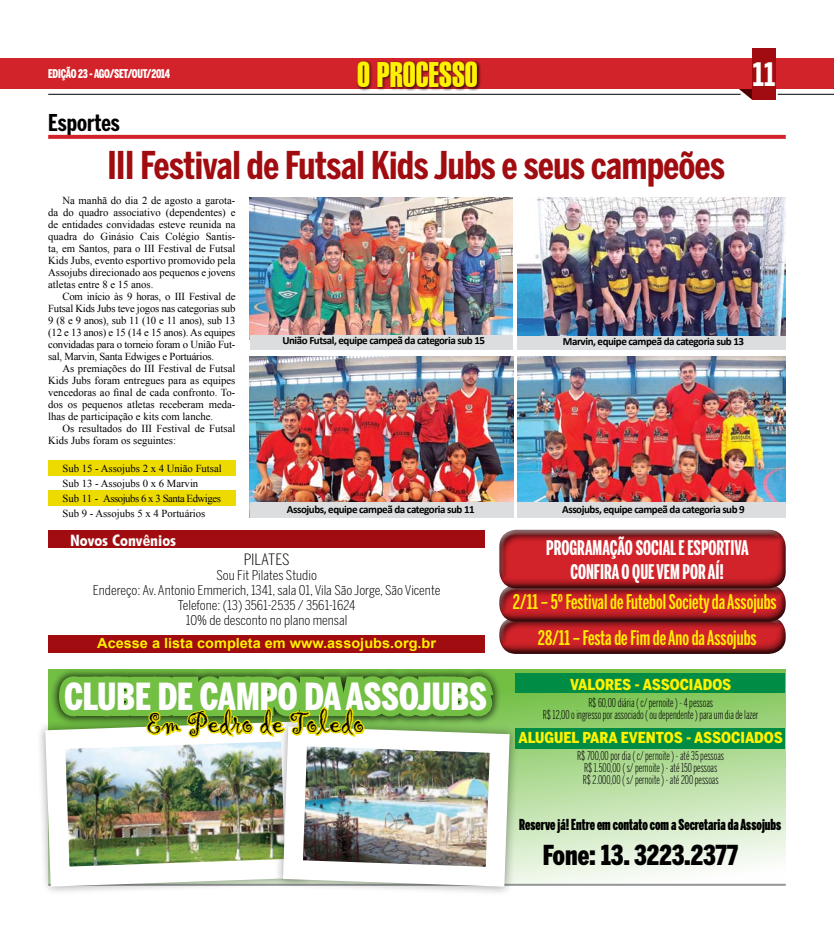
<style>
.page{position:relative;width:834px;height:933px;background:#fff}
.page>*{position:absolute;margin:0;border:0;box-sizing:border-box;transform-origin:0 0}
.t1{font:700 38px "Benton Sans Comp";letter-spacing:-.01em;color:#a00c10}
.t2{font:900 37px "Benton Sans Comp";color:#fff}
.t3{font:34.7px "Swiss 911 BT Extra Compressed";color:#fff200}
.t4{font:700 32px "Benton Sans Comp";color:#fff}
.t5{font:29.9px "Gigi";color:#000}
.t6{font:900 27.3px "Benton Sans Comp";letter-spacing:-.005em;color:#000}
.t7{font:700 23px "Benton Sans Comp";color:#000}
.t8{font:500 20px/36.7px "Benton Sans Extra Comp";color:#fff200;text-align:center}
.t9{font:700 20px/24px "Benton Sans Extra Comp";color:#fff;text-align:center}
.t10{font:700 condensed 15.8px "Futura BT";color:#fff;scale:1.12 1}
.t11{font:300 15.5px "Benton Sans Comp";color:#000;scale:1.12 1}
.t12{font:900 15px "Benton Sans Extra Comp";color:#000}
.t13{font:900 15px "Benton Sans Cond";color:#fff200}
.t14{font:700 14px "Arial";color:#fff200;scale:1.04 1}
.t15{font:300 13.4px/15px "Benton Sans Comp";color:#000;text-align:center;scale:1.12 1}
.t16{font:300 12px/12px "Benton Sans Extra Comp";color:#000;text-align:center}
.t17{font:900 12px "Benton Sans Comp";letter-spacing:-.02em;color:#fff;scale:.9 1}
.t18{font:700 11px "Calibri";letter-spacing:-.04em;color:#000}
.t19{font:10.7px/12px "Times New Roman";color:#000;text-align:justify}
</style>
<div class="page">
<div style="left:0;top:59px;width:20px;height:30px;background:#d2232a"></div>
<svg style="left:715px;top:89px;width:37px;height:11px"></svg>
<div style="left:20px;top:59px;width:813px;height:30px;background:#d2232a"></div>
<div style="left:752px;top:49px;width:23px;height:51px;background:#a00c10"></div>
<div style="left:356px;top:60px;width:168px;height:49px;background:#000;opacity:.7"></div>
<hr style="left:777px;top:94px;width:56px;height:1px;background:#000">
<hr style="left:48px;top:94px;width:692px;height:1px;background:#000">
<hr style="left:48px;top:883px;width:737px;height:2px;background:#939598">
<img style="left:250px;top:356px;width:263px;height:162px">
<div style="left:48px;top:460px;width:187px;height:15px;background:#eddb00"></div>
<div style="left:48px;top:635px;width:437px;height:18px;background:#a00c10"></div>
<div style="left:498px;top:616px;width:288px;height:40px;background:#000;opacity:.5"></div>
<svg style="left:48px;top:135px;width:737px;height:4px;background:#d32a31"></svg>
<div style="left:48px;top:530px;width:437px;height:17px;background:#a00c10"></div>
<img style="left:517px;top:197px;width:268px;height:138px">
<img style="left:517px;top:356px;width:268px;height:146px">
<img style="left:250px;top:197px;width:262px;height:137px">
<svg style="left:48px;top:669px;width:738px;height:214px;background:#c4e4b2"></svg>
<img style="left:40px;top:711px;width:233px;height:181px">
<div style="left:273px;top:716px;width:250px;height:185px;background:#000;opacity:.4"></div>
<img style="left:273px;top:780px;width:246px;height:116px">
<div style="left:49px;top:666px;width:546px;height:114px;background:#000;opacity:.75"></div>
<div style="left:515px;top:673px;width:269px;height:20px;background:#008c44"></div>
<div style="left:514px;top:727px;width:270px;height:21px;background:#008c44"></div>
<svg style="left:53px;top:646px;width:447px;height:115px"></svg>
<div style="left:498px;top:584px;width:288px;height:39px;background:#000;opacity:.5"></div>
<div style="left:498px;top:529px;width:289px;height:61px;background:#000;opacity:.5"></div>
<div style="left:517px;top:335px;width:268px;height:14px;background:#dcddde"></div>
<div style="left:250px;top:502px;width:263px;height:15px;background:#dcddde"></div>
<div style="left:517px;top:502px;width:268px;height:15px;background:#dcddde"></div>
<div style="left:250px;top:334px;width:262px;height:15px;background:#dcddde"></div>
<div style="left:48px;top:490px;width:187px;height:15px;background:#eddb00"></div>
<p class="t17" style="left:48px;top:67px;width:137px">EDIÇÃO 23 - AGO/SET/OUT/2014</p>
<h3 class="t3" style="left:357px;top:55px;width:121px">O PROCESSO</h3>
<h3 class="t4" style="left:752px;top:55px;width:24px">11</h3>
<h3 class="t7" style="left:48px;top:110px;width:73px">Esportes</h3>
<h1 class="t1" style="left:107px;top:143px;width:619px">III Festival de Futsal Kids Jubs e seus campeões</h1>
<p class="t19" style="left:48px;top:194px;width:189px;text-indent:14px">Na manhã do dia 2 de agosto a garota&shy;da do quadro associativo (dependentes) e de entidades convidadas esteve reunida na quadra do Ginásio Cais Colégio Santis&shy;ta, em Santos, para o III Festival de Futsal Kids Jubs, evento esportivo promovido pela Assojubs direcionado aos pequenos e jovens atletas entre 8 e 15 anos.</p>
<p class="t19" style="left:48px;top:290px;width:189px;text-indent:14px">Com início às 9 horas, o III Festival de Futsal Kids Jubs teve jogos nas categorias sub 9 (8 e 9 anos), sub 11 (10 e 11 anos), sub 13 (12 e 13 anos) e 15 (14 e 15 anos). As equipes convidadas para o torneio foram o União Fut&shy;sal, Marvin, Santa Edwiges e Portuários.</p>
<p class="t19" style="left:48px;top:362px;width:189px;text-indent:14px">As premiações do III Festival de Futsal Kids Jubs foram entregues para as equipes vencedoras ao final de cada confronto. To&shy;dos os pequenos atletas receberam meda&shy;lhas de participação e kits com lanche.</p>
<p class="t19" style="left:48px;top:422px;width:189px;text-indent:14px">Os resultados do III Festival de Futsal<br>Kids Jubs foram os seguintes:</p>
<p class="t19" style="left:62px;top:460px;width:161px;line-height:15px;text-align:left">Sub 15 - Assojubs 2 x 4 União Futsal<br>Sub 13 - Assojubs 0 x 6 Marvin<br>Sub 11 - Assojubs 6 x 3 Santa Edwiges<br>Sub 9 - Assojubs 5 x 4 Portuários</p>
<p class="t18" style="left:282px;top:333px;width:204px">União Futsal, equipe campeã da categoria sub 15</p>
<p class="t18" style="left:562px;top:334px;width:183px">Marvin, equipe campeã da categoria sub 13</p>
<p class="t18" style="left:287px;top:502px;width:189px">Assojubs, equipe campeã da categoria sub 11</p>
<p class="t18" style="left:562px;top:502px;width:184px">Assojubs, equipe campeã da categoria sub 9</p>
<h3 class="t10" style="left:70px;top:530px;width:96px">Novos Convênios</h3>
<h3 class="t11" style="left:244px;top:550px;width:42px">Pilates</h3>
<p class="t15" style="left:93px;top:568px;width:312px">Sou Fit Pilates Studio<br>Endereço: Av. Antonio Emmerich, 1341, sala 01, Vila São Jorge, São Vicente Telefone: (13) 3561-2535 / 3561-1624<br>10% de desconto no plano mensal</p>
<h3 class="t14" style="left:97px;top:634px;width:327px">Acesse a lista completa em www.assojubs.org.br</h3>
<h2 class="t2" style="left:64px;top:675px;width:422px">CLUBE DE CAMPO DA ASSOJUBS</h2>
<h3 class="t5" style="left:147px;top:704px;width:219px">Em Pedro de Toledo</h3>
<h3 class="t9" style="left:546px;top:536px;width:204px">PROGRAMAÇÃO SOCIAL E ESPORTIVA<br>CONFIRA O QUE VEM POR AÍ!</h3>
<h3 class="t8" style="left:513px;top:583px;width:265px">2/11 – 5º Festival de Futebol Society da Assojubs<br>28/11 – Festa de Fim de Ano da Assojubs</h3>
<h3 class="t13" style="left:570px;top:675px;width:161px">VALORES - ASSOCIADOS</h3>
<p class="t16" style="left:543px;top:696px;width:217px">R$ 60,00 diária ( c/ pernoite ) - 4 pessoas<br>R$ 12,00 o ingresso por associado ( ou dependente ) para um dia de lazer</p>
<h3 class="t13" style="left:518px;top:728px;width:264px">ALUGUEL PARA EVENTOS - ASSOCIADOS</h3>
<p class="t16" style="left:577px;top:749px;width:148px">R$ 700,00 por dia ( c/ pernoite ) - até 35 pessoas<br>R$ 1.500,00 ( s/ pernoite ) - até 150 pessoas<br>R$ 2.000,00 ( s/ pernoite ) - até 200 pessoas</p>
<h3 class="t12" style="left:519px;top:816px;width:263px">Reserve já! Entre em contato com a Secretaria da Assojubs</h3>
<h3 class="t6" style="left:542px;top:839px;width:196px">FONE: 13. 3223.2377</h3>
</div>
